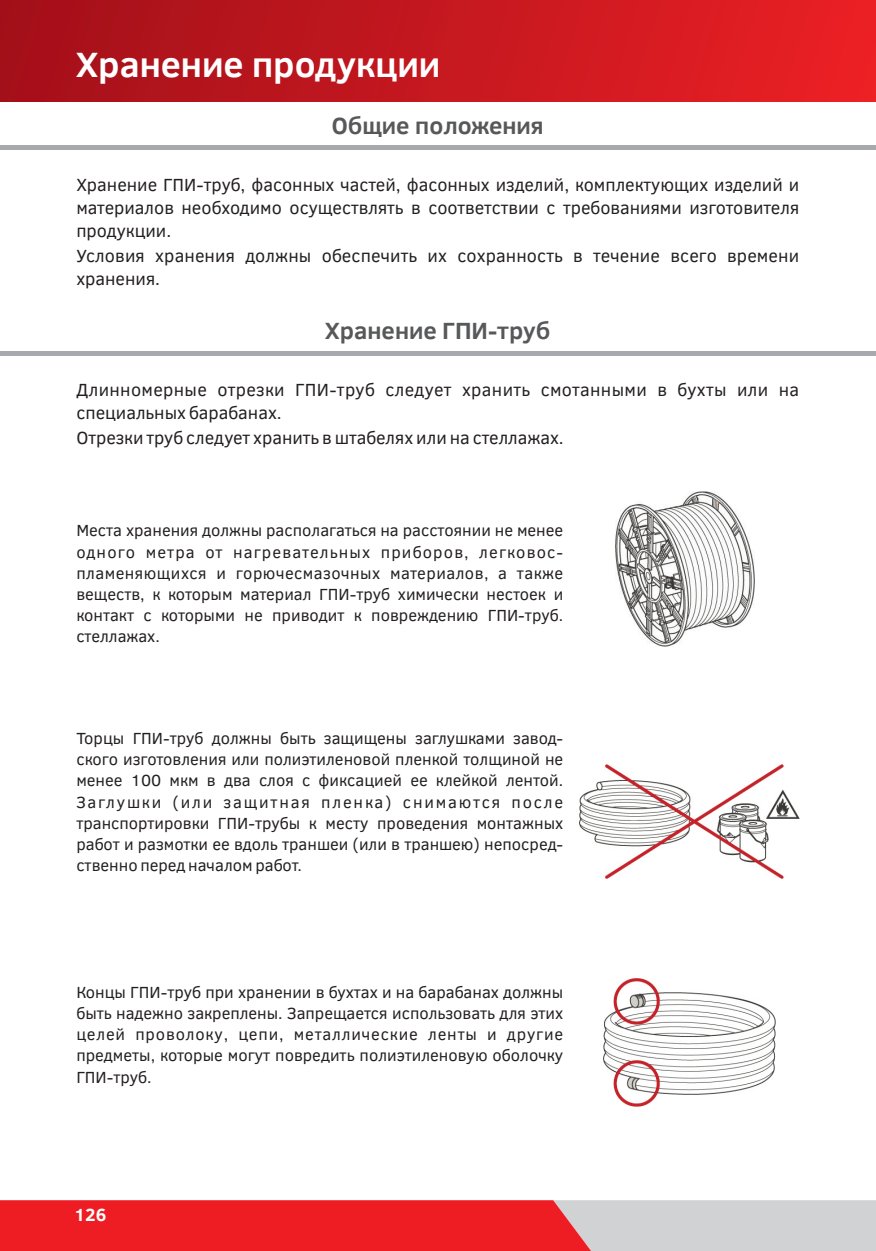
<style>
.page{position:relative;width:876px;height:1251px;background:#fff}
.page>*{position:absolute;margin:0;border:0;box-sizing:border-box;transform-origin:0 0}
.t1{font:700 36px "Clear Sans";color:#fff}
.t2{font:700 24px "Clear Sans";color:#57585a}
.t3{font:18px/23.4px "Clear Sans";color:#231f20}
.t4{font:700 18px "Clear Sans";color:#fff}
.t5{font:16.5px/21.1px "Clear Sans";color:#231f20;text-align:justify}
</style>
<div class="page">
<img style="left:615px;top:491px;width:140px;height:156px">
<img style="left:579px;top:764px;width:220px;height:114px">
<img style="left:603px;top:978px;width:172px;height:127px">
<svg style="left:0;top:1200px;width:876px;height:50px;background:#e45c61"></svg>
<div style="left:0;top:0;width:876px;height:102px;background:linear-gradient(to right,#a21019,#ea2025)"></div>
<div style="left:0;top:145px;width:876px;height:5px;background:#a8a9ad"></div>
<div style="left:0;top:350px;width:876px;height:5px;background:#a8a9ad"></div>
<h1 class="t1" style="left:76px;top:51px;width:366px">Хранение продукции</h1>
<h2 class="t2" style="left:332px;top:116px;width:213px">Общие положения</h2>
<p class="t3" style="left:76px;top:175px;width:724px">Хранение ГПИ-труб, фасонных частей, фасонных изделий, комплектующих изделий и материалов необходимо осуществлять в соответствии с требованиями изготовителя продукции.<br>Условия хранения должны обеспечить их сохранность в течение всего времени хранения.</p>
<h2 class="t2" style="left:325px;top:321px;width:227px">Хранение ГПИ-труб</h2>
<p class="t3" style="left:76px;top:380px;width:724px">Длинномерные отрезки ГПИ-труб следует хранить смотанными в бухты или на специальных барабанах.<br>Отрезки труб следует хранить в штабелях или на стеллажах.</p>
<p class="t5" style="left:76px;top:522px;width:488px">Места хранения должны располагаться на расстоянии не менее одного метра от нагревательных приборов, легковос&shy;пламеняющихся и горючесмазочных материалов, а также веществ, к которым материал ГПИ-труб химически нестоек и контакт с которыми не приводит к повреждению ГПИ-труб. стеллажах.</p>
<p class="t5" style="left:76px;top:729px;width:488px">Торцы ГПИ-труб должны быть защищены заглушками завод&shy;ского изготовления или полиэтиленовой пленкой толщиной не менее 100 мкм в два слоя с фиксацией ее клейкой лентой.<br>Заглушки (или защитная пленка) снимаются после транспортировки ГПИ-трубы к месту проведения монтажных работ и размотки ее вдоль траншеи (или в траншею) непосред&shy;ственно перед началом работ.</p>
<p class="t5" style="left:76px;top:983px;width:488px">Концы ГПИ-труб при хранении в бухтах и на барабанах должны быть надежно закреплены. Запрещается использовать для этих целей проволоку, цепи, металлические ленты и другие предметы, которые могут повредить полиэтиленовую оболочку ГПИ-труб.</p>
<p class="t4" style="left:74px;top:1207px;width:34px">126</p>
</div>
